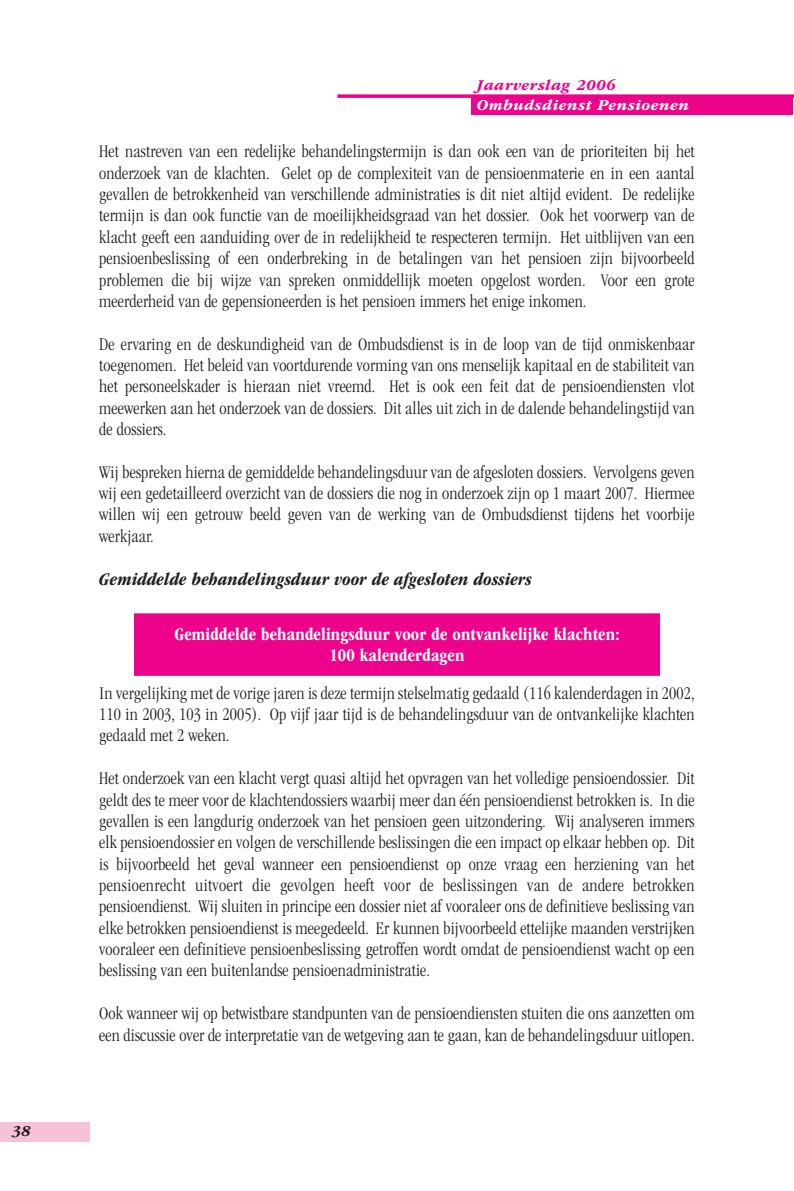
<style>
.page{position:relative;width:794px;height:1191px;background:#fff}
.page>*{position:absolute;margin:0;border:0;box-sizing:border-box;transform-origin:0 0}
.t1{font:300 condensed 18.38px/21.3px "ITC Garamond Std";letter-spacing:.01em;color:#231f20;text-align:justify}
.t2{font:700 condensed 18.38px/21.3px "ITC Garamond Std";letter-spacing:.01em;color:#fff;text-align:center}
.t3{font:italic 700 condensed 18.38px "ITC Garamond Std";letter-spacing:.01em;color:#231f20}
.t4{font:italic 700 15.75px "ITC Garamond Std";letter-spacing:.03em;color:#fff}
.t5{font:italic 700 15.75px "ITC Garamond Std";letter-spacing:.03em;color:#ed028c}
.t6{font:italic 700 15.75px "ITC Garamond Std";color:#231f20}
</style>
<div class="page">
<div style="left:0;top:1122px;width:90px;height:19px;background:#f7c2d9"></div>
<div style="left:471px;top:95px;width:322px;height:20px;background:#ed028c"></div>
<svg style="left:337px;top:94px;width:456px;height:4px"></svg>
<div style="left:134px;top:613px;width:526px;height:44px;background:#ed028c"></div>
<div style="left:134px;top:649px;width:526px;height:27px;background:#ed028c"></div>
<p class="t6" style="left:12px;top:1125px;width:20px">38</p>
<p class="t5" style="left:476px;top:79px;width:141px">Jaarverslag 2006</p>
<p class="t4" style="left:476px;top:99px;width:214px">Ombudsdienst Pensioenen</p>
<p class="t1" style="left:99px;top:142px;width:597px">Het nastreven van een redelijke behandelingstermijn is dan ook een van de prioriteiten bij het onderzoek van de klachten. Gelet op de complexiteit van de pensioenmaterie en in een aantal gevallen de betrokkenheid van verschillende administraties is dit niet altijd evident. De redelijke termijn is dan ook functie van de moeilijkheidsgraad van het dossier. Ook het voorwerp van de klacht geeft een aanduiding over de in redelijkheid te respecteren termijn. Het uitblijven van een pensioenbeslissing of een onderbreking in de betalingen van het pensioen zijn bijvoorbeeld problemen die bij wijze van spreken onmiddellijk moeten opgelost worden. Voor een grote meerderheid van de gepensioneerden is het pensioen immers het enige inkomen.</p>
<p class="t1" style="left:99px;top:334px;width:597px">De ervaring en de deskundigheid van de Ombudsdienst is in de loop van de tijd onmiskenbaar toegenomen. Het beleid van voortdurende vorming van ons menselijk kapitaal en de stabiliteit van het personeelskader is hieraan niet vreemd. Het is ook een feit dat de pensioendiensten vlot meewerken aan het onderzoek van de dossiers. Dit alles uit zich in de dalende behandelingstijd van de dossiers.</p>
<p class="t1" style="left:99px;top:462px;width:597px">Wij bespreken hierna de gemiddelde behandelingsduur van de afgesloten dossiers. Vervolgens geven wij een gedetailleerd overzicht van de dossiers die nog in onderzoek zijn op 1 maart 2007. Hiermee willen wij een getrouw beeld geven van de werking van de Ombudsdienst tijdens het voorbije werkjaar.</p>
<p class="t3" style="left:99px;top:572px;width:434px">Gemiddelde behandelingsduur voor de afgesloten dossiers</p>
<p class="t2" style="left:174px;top:624px;width:447px">Gemiddelde behandelingsduur voor de ontvankelijke klachten:<br>100 kalenderdagen</p>
<p class="t1" style="left:99px;top:683px;width:597px">In vergelijking met de vorige jaren is deze termijn stelselmatig gedaald (116 kalenderdagen in 2002, 110 in 2003, 103 in 2005). Op vijf jaar tijd is de behandelingsduur van de ontvankelijke klachten gedaald met 2 weken.</p>
<p class="t1" style="left:99px;top:769px;width:597px">Het onderzoek van een klacht vergt quasi altijd het opvragen van het volledige pensioendossier. Dit geldt des te meer voor de klachtendossiers waarbij meer dan één pensioendienst betrokken is. In die gevallen is een langdurig onderzoek van het pensioen geen uitzondering. Wij analyseren immers elk pensioendossier en volgen de verschillende beslissingen die een impact op elkaar hebben op. Dit is bijvoorbeeld het geval wanneer een pensioendienst op onze vraag een herziening van het pensioenrecht uitvoert die gevolgen heeft voor de beslissingen van de andere betrokken pensioendienst. Wij sluiten in principe een dossier niet af vooraleer ons de definitieve beslissing van elke betrokken pensioendienst is meegedeeld. Er kunnen bijvoorbeeld ettelijke maanden verstrijken vooraleer een definitieve pensioenbeslissing getroffen wordt omdat de pensioendienst wacht op een beslissing van een buitenlandse pensioenadministratie.</p>
<p class="t1" style="left:99px;top:1003px;width:597px">Ook wanneer wij op betwistbare standpunten van de pensioendiensten stuiten die ons aanzetten om een discussie over de interpretatie van de wetgeving aan te gaan, kan de behandelingsduur uitlopen.</p>
</div>
